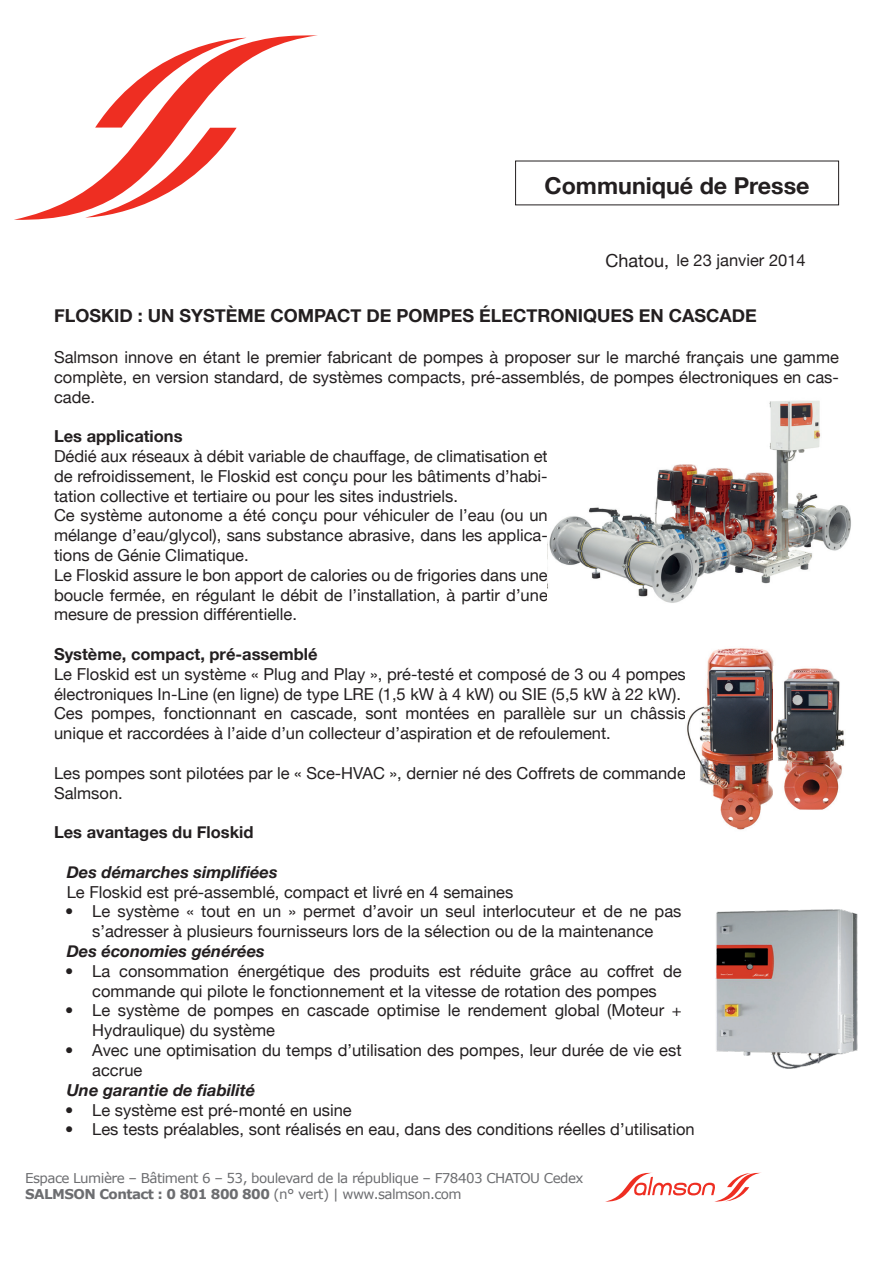
<style>
.page{position:relative;width:893px;height:1263px;background:#fff}
.page>*{position:absolute;margin:0;border:0;box-sizing:border-box;transform-origin:0 0}
.t1{font:700 23.25px "Helvetica Neue";color:#231f20}
.t2{font:700 18px "Helvetica Neue";color:#231f20}
.t3{font:16.5px/19.8px "Helvetica Neue";color:#231f20}
.t4{font:italic 700 16.5px "Helvetica Neue";color:#231f20}
.t5{font:700 16.5px "Helvetica Neue";color:#231f20}
.t6{font:13.5px/16.2px "Verdana";letter-spacing:-.04em;color:#6c6d70}
.s1{font-size:18px}
.s2{font-weight:700}
</style>
<div class="page">
<svg style="left:605px;top:1172px;width:156px;height:30px"></svg>
<svg style="left:14px;top:35px;width:304px;height:185px"></svg>
<svg style="left:14px;top:99px;width:6px;height:80px"></svg>
<img style="left:549px;top:400px;width:302px;height:203px">
<img style="left:687px;top:648px;width:87px;height:182px">
<img style="left:773px;top:666px;width:72px;height:147px">
<img style="left:715px;top:909px;width:143px;height:159px">
<h1 class="t1" style="left:544px;top:172px;width:267px">Communiqué de Presse</h1>
<p class="t3" style="left:605px;top:250px;width:202px"><span class="s1">Chatou,</span> le 23 janvier 2014</p>
<p class="t2" style="left:54px;top:304px;width:704px">FLOSKID : UN SYSTÈME COMPACT DE POMPES ÉLECTRONIQUES EN CASCADE</p>
<p class="t3" style="left:54px;top:347px;width:786px;text-align:justify">Salmson innove en étant le premier fabricant de pompes à proposer sur le marché français une gamme complète, en version standard, de systèmes compacts, pré-assemblés, de pompes électroniques en cas&shy;cade.</p>
<p class="t5" style="left:54px;top:426px;width:130px">Les applications</p>
<p class="t3" style="left:54px;top:446px;width:495px">Dédié aux réseaux à débit variable de chauffage, de climatisation et de refroidissement, le Floskid est conçu pour les bâtiments d’habi&shy;tation collective et tertiaire ou pour les sites industriels.<br>Ce système autonome a été conçu pour véhiculer de l’eau (ou un mélange d’eau/glycol), sans substance abrasive, dans les applica&shy;tions de Génie Climatique.<br>Le Floskid assure le bon apport de calories ou de frigories dans une boucle fermée, en régulant le débit de l’installation, à partir d’une mesure de pression différentielle.</p>
<p class="t5" style="left:54px;top:644px;width:265px">Système, compact, pré-assemblé</p>
<p class="t3" style="left:54px;top:664px;width:633px">Le Floskid est un système « Plug and Play », pré-testé et composé de 3 ou 4 pompes électroniques In-Line (en ligne) de type LRE (1,5 kW à 4 kW) ou SIE (5,5 kW à 22 kW).<br>Ces pompes, fonctionnant en cascade, sont montées en parallèle sur un châssis unique et raccordées à l’aide d’un collecteur d’aspiration et de refoulement.</p>
<p class="t3" style="left:54px;top:763px;width:633px">Les pompes sont pilotées par le « Sce-HVAC », dernier né des Coffrets de commande<br>Salmson.</p>
<p class="t5" style="left:54px;top:822px;width:201px">Les avantages du Floskid</p>
<p class="t4" style="left:67px;top:862px;width:212px">Des démarches simplifiées</p>
<p class="t3" style="left:67px;top:882px;width:448px">Le Floskid est pré-assemblé, compact et livré en 4 semaines</p>
<p class="t3" style="left:65px;top:901px;width:618px;text-align:center">• Le système « tout en un » permet d’avoir un seul interlocuteur et de ne pas s’adresser à plusieurs fournisseurs lors de la sélection ou de la maintenance</p>
<p class="t4" style="left:67px;top:941px;width:200px">Des économies générées</p>
<p class="t3" style="left:65px;top:961px;width:618px;text-align:center">• La consommation énergétique des produits est réduite grâce au coffret de commande qui pilote le fonctionnement et la vitesse de rotation des pompes</p>
<p class="t3" style="left:92px;top:1000px;width:591px;text-indent:-27px">• Le système de pompes en cascade optimise le rendement global (Moteur +<br>Hydraulique) du système</p>
<p class="t3" style="left:92px;top:1040px;width:591px;text-indent:-27px">• Avec une optimisation du temps d’utilisation des pompes, leur durée de vie est accrue</p>
<p class="t4" style="left:67px;top:1079px;width:190px">Une garantie de fiabilité</p>
<p class="t3" style="left:65px;top:1099px;width:288px">• Le système est pré-monté en usine</p>
<p class="t3" style="left:65px;top:1119px;width:631px">• Les tests préalables, sont réalisés en eau, dans des conditions réelles d’utilisation</p>
<p class="t6" style="left:25px;top:1170px;width:560px">Espace Lumière – Bâtiment 6 – 53, boulevard de la république – F78403 CHATOU Cedex<br><span class="s2">SALMSON Contact : 0 801 800 800</span> (n° vert) | www.salmson.com</p>
</div>
